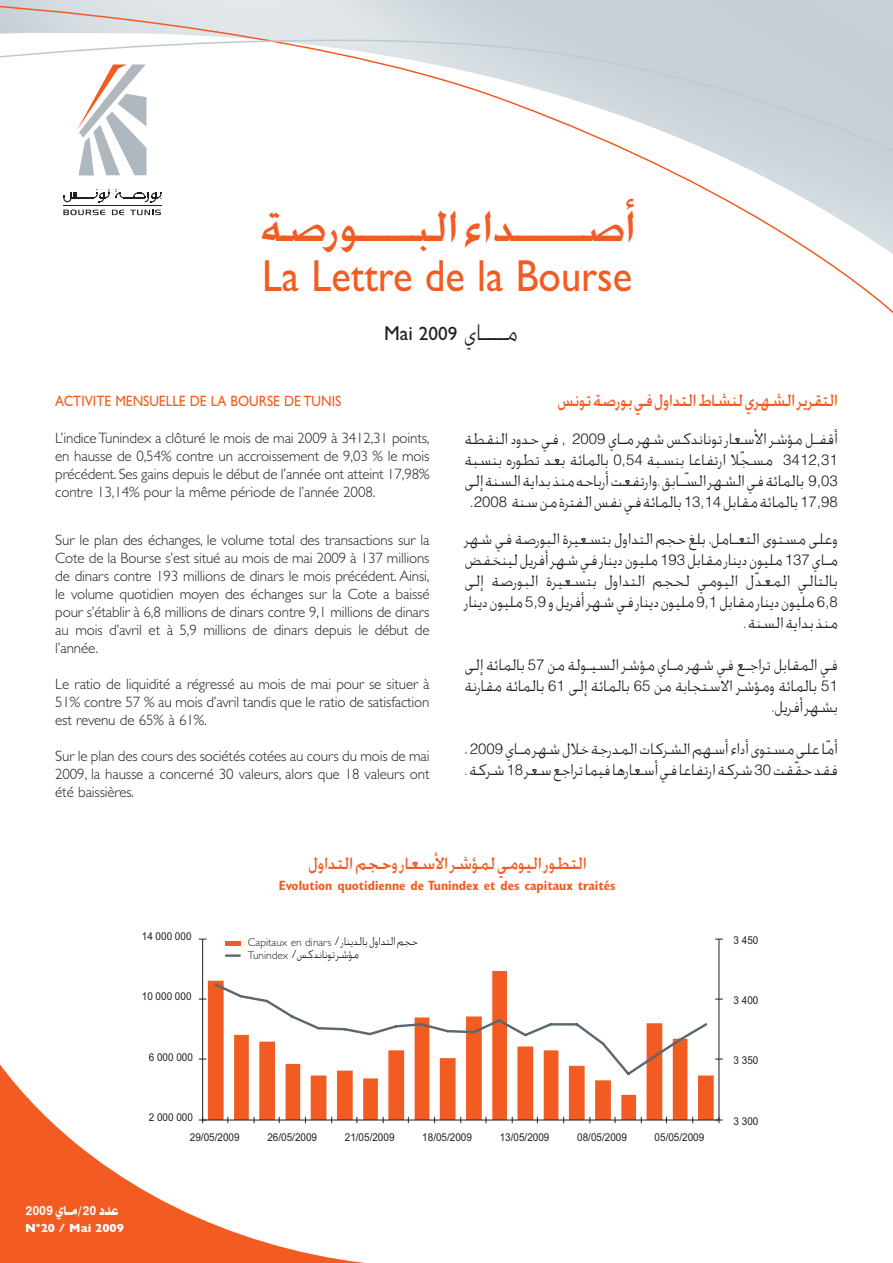
<style>
.page{position:relative;width:893px;height:1263px;background:#fff}
.page>*{position:absolute;margin:0;border:0;box-sizing:border-box;transform-origin:0 0}
.t1{font:45px "Gill Sans";color:#f25b21;scale:.9 1}
.t2{font:19.2px "Gill Sans";color:#231f20}
.t3{font:300 15px/18px "Gill Sans";letter-spacing:-.01em;color:#231f20;text-align:justify}
.t4{font:15px "Gill Sans";color:#f25b21;scale:.9 1}
.t5{font:700 condensed 13.5px "Gill Sans";color:#f25b21}
.t6{font:700 12px "Gill Sans";color:#fff}
.t7{font:300 11.25px/12.8px "Gill Sans";color:#231f20}
.t8{font:10.8px "Arial";color:#231f20;scale:.92 1}
.s1{font-size:20.25px}
</style>
<div class="page">
<svg style="left:0;top:5px;width:893px;height:308px"></svg>
<svg style="left:0;top:25px;width:893px;height:128px"></svg>
<svg style="left:0;top:1050px;width:462px;height:213px"></svg>
<div style="left:226px;top:941px;width:15px;height:5px;background:#f25b21"></div>
<hr style="left:226px;top:954px;width:14px;height:3px;background:#5a676e">
<svg style="left:208px;top:971px;width:506px;height:149px"></svg>
<hr style="left:719px;top:939px;width:1px;height:181px;background:#231f20">
<hr style="left:202px;top:939px;width:1px;height:181px;background:#231f20">
<hr style="left:203px;top:1120px;width:516px;height:1px;background:#231f20">
<svg style="left:199px;top:1117px;width:7px;height:6px"></svg>
<svg style="left:715px;top:1117px;width:8px;height:6px"></svg>
<svg style="left:212px;top:981px;width:497px;height:96px"></svg>
<svg style="left:262px;top:199px;width:373px;height:53px"></svg>
<svg style="left:26px;top:1205px;width:92px;height:14px"></svg>
<h1 class="t1" style="left:262px;top:249px;width:413px">La Lettre de la Bourse</h1>
<p class="t2" style="left:384px;top:322px;width:75px"><span class="s1">Mai</span> 2009</p>
<p class="t4" style="left:55px;top:392px;width:319px">ACTIVITE MENSUELLE DE LA BOURSE DE TUNIS</p>
<p class="t3" style="left:55px;top:429px;width:376px">L’indiceTunindex a clôturé le mois de mai 2009 à 3412,31 points, en hausse de 0,54% contre un accroissement de 9,03 % le mois précédent. Ses gains depuis le début de l’année ont atteint 17,98% contre 13,14% pour la même période de l’année 2008.</p>
<p class="t3" style="left:55px;top:531px;width:376px">Sur le plan des échanges, le volume total des transactions sur la Cote de la Bourse s’est situé au mois de mai 2009 à 137 millions de dinars contre 193 millions de dinars le mois précédent. Ainsi, le volume quotidien moyen des échanges sur la Cote a baissé pour s’établir à 6,8 millions de dinars contre 9,1 millions de dinars au mois d’avril et à 5,9 millions de dinars depuis le début de l’année.</p>
<p class="t3" style="left:55px;top:675px;width:376px">Le ratio de liquidité a régressé au mois de mai pour se situer à 51% contre 57 % au mois d’avril tandis que le ratio de satisfaction est revenu de 65% à 61%.</p>
<p class="t3" style="left:55px;top:747px;width:376px">Sur le plan des cours des sociétés cotées au cours du mois de mai 2009, la hausse a concerné 30 valeurs, alors que 18 valeurs ont été baissières.</p>
<p class="t5" style="left:279px;top:881px;width:338px">Evolution quotidienne de Tunindex et des capitaux traités</p>
<p class="t8" style="left:142px;top:930px;width:56px">14 000 000</p>
<p class="t7" style="left:248px;top:936px;width:85px">Capitaux en dinars<br>Tunindex</p>
<p class="t8" style="left:733px;top:934px;width:29px">3 450</p>
<p class="t8" style="left:142px;top:990px;width:56px">10 000 000</p>
<p class="t8" style="left:733px;top:994px;width:29px">3 400</p>
<p class="t8" style="left:149px;top:1051px;width:50px">6 000 000</p>
<p class="t8" style="left:733px;top:1054px;width:29px">3 350</p>
<p class="t8" style="left:149px;top:1111px;width:50px">2 000 000</p>
<p class="t8" style="left:733px;top:1115px;width:29px">3 300</p>
<p class="t8" style="left:190px;top:1131px;width:56px">29/05/2009</p>
<p class="t8" style="left:267px;top:1131px;width:56px">26/05/2009</p>
<p class="t8" style="left:345px;top:1131px;width:56px">21/05/2009</p>
<p class="t8" style="left:422px;top:1131px;width:56px">18/05/2009</p>
<p class="t8" style="left:500px;top:1131px;width:56px">13/05/2009</p>
<p class="t8" style="left:577px;top:1131px;width:56px">08/05/2009</p>
<p class="t8" style="left:655px;top:1131px;width:56px">05/05/2009</p>
<p class="t6" style="left:25px;top:1220px;width:100px">N°20 / Mai 2009</p>
</div>
